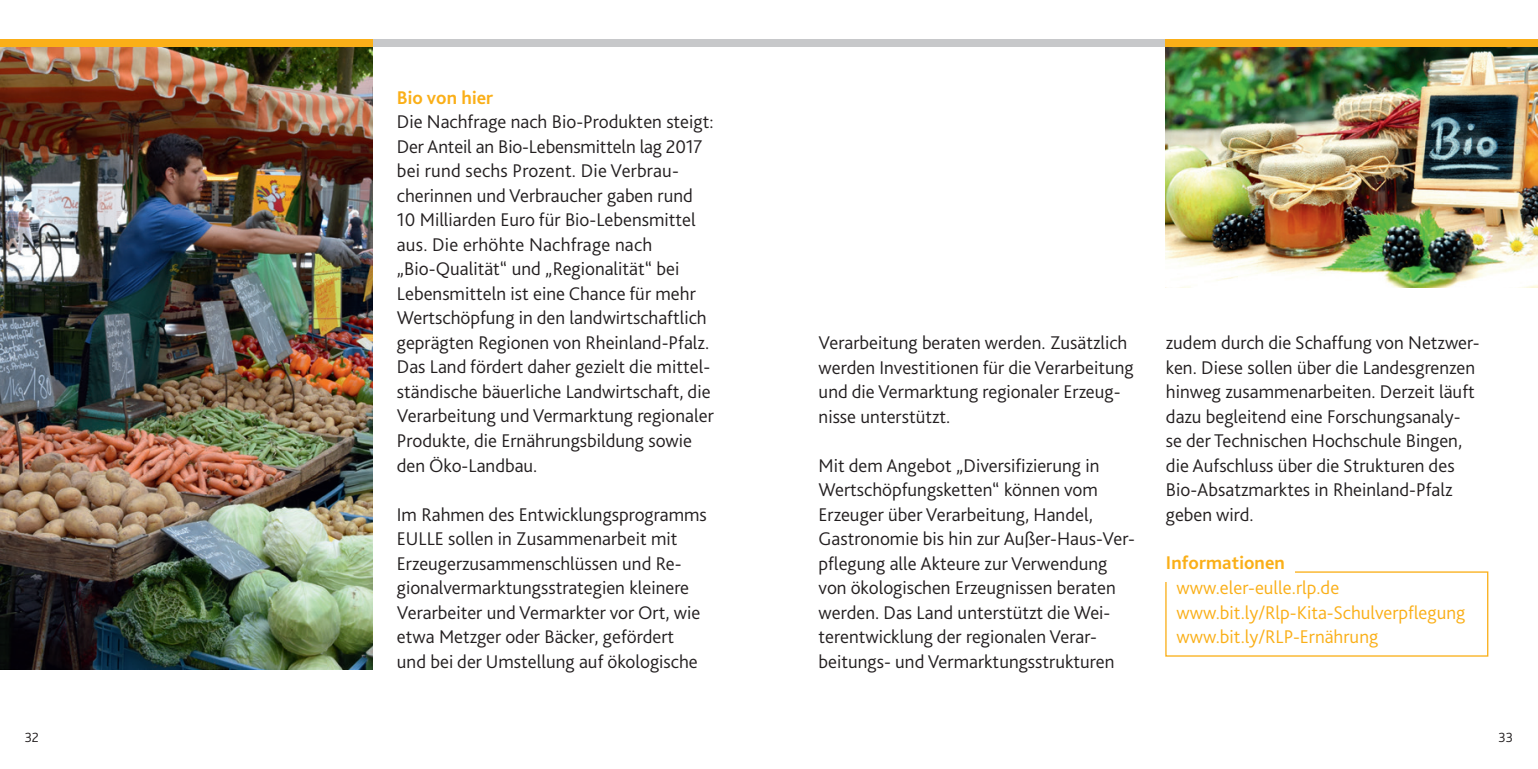
<style>
.page{position:relative;width:1538px;height:769px;background:#fff}
.page>*{position:absolute;margin:0;border:0;box-sizing:border-box;transform-origin:0 0}
.t1{font:300 19.25px/24.5px "Bliss";color:#231f20}
.t2{font:300 19.25px/24.5px "Bliss";color:#faaf18}
.t3{font:700 19.25px "Bliss";letter-spacing:.005em;color:#faaf18}
.t4{font:300 14px "Bliss";color:#231f20}
</style>
<div class="page">
<img style="left:0;top:47px;width:372px;height:623px">
<img style="left:1166px;top:47px;width:372px;height:241px">
<div style="left:372px;top:40px;width:794px;height:7px;background:#c7c8ca"></div>
<div style="left:0;top:40px;width:372px;height:7px;background:#faaf18"></div>
<div style="left:1166px;top:40px;width:372px;height:7px;background:#faaf18"></div>
<p class="t3" style="left:397px;top:86px;width:98px">Bio von hier</p>
<p class="t1" style="left:397px;top:110px;width:318px">Die Nachfrage nach Bio-Produkten steigt:<br>Der Anteil an Bio-Lebensmitteln lag 2017 bei rund sechs Prozent. Die Verbrau&shy;cherinnen und Verbraucher gaben rund 10 Milliarden Euro für Bio-Lebensmittel aus. Die erhöhte Nachfrage nach „Bio-Qualität“ und „Regionalität“ bei Lebensmitteln ist eine Chance für mehr Wertschöpfung in den landwirtschaftlich geprägten Regionen von Rheinland-Pfalz.<br>Das Land fördert daher gezielt die mittel&shy;ständische bäuerliche Landwirtschaft, die Verarbeitung und Vermarktung regionaler Produkte, die Ernährungsbildung sowie den Öko-Landbau.</p>
<p class="t1" style="left:397px;top:502px;width:311px">Im Rahmen des Entwicklungsprogramms EULLE sollen in Zusammenarbeit mit Erzeugerzusammenschlüssen und Re&shy;gionalvermarktungsstrategien kleinere Verarbeiter und Vermarkter vor Ort, wie etwa Metzger oder Bäcker, gefördert und bei der Umstellung auf ökologische</p>
<p class="t1" style="left:819px;top:330px;width:317px">Verarbeitung beraten werden. Zusätzlich werden Investitionen für die Verarbeitung und die Vermarktung regionaler Erzeug&shy;nisse unterstützt.</p>
<p class="t1" style="left:819px;top:453px;width:318px">Mit dem Angebot „Diversifizierung in Wertschöpfungsketten“ können vom Erzeuger über Verarbeitung, Handel, Gastronomie bis hin zur Außer-Haus-Ver&shy;pflegung alle Akteure zur Verwendung von ökologischen Erzeugnissen beraten werden. Das Land unterstützt die Wei&shy;terentwicklung der regionalen Verar&shy;beitungs- und Vermarktungsstrukturen</p>
<p class="t1" style="left:1166px;top:330px;width:315px">zudem durch die Schaffung von Netzwer&shy;ken. Diese sollen über die Landesgrenzen hinweg zusammenarbeiten. Derzeit läuft dazu begleitend eine Forschungsanaly&shy;se der Technischen Hochschule Bingen, die Aufschluss über die Strukturen des Bio-Absatzmarktes in Rheinland-Pfalz geben wird.</p>
<p class="t3" style="left:1166px;top:551px;width:121px">Informationen</p>
<p class="t2" style="left:1176px;top:575px;width:290px">www.eler-eulle.rlp.de www.bit.ly/Rlp-Kita-Schulverpflegung www.bit.ly/RLP-Ernährung</p>
<p class="t4" style="left:25px;top:728px;width:16px">32</p>
<p class="t4" style="left:1498px;top:728px;width:16px">33</p>
</div>
